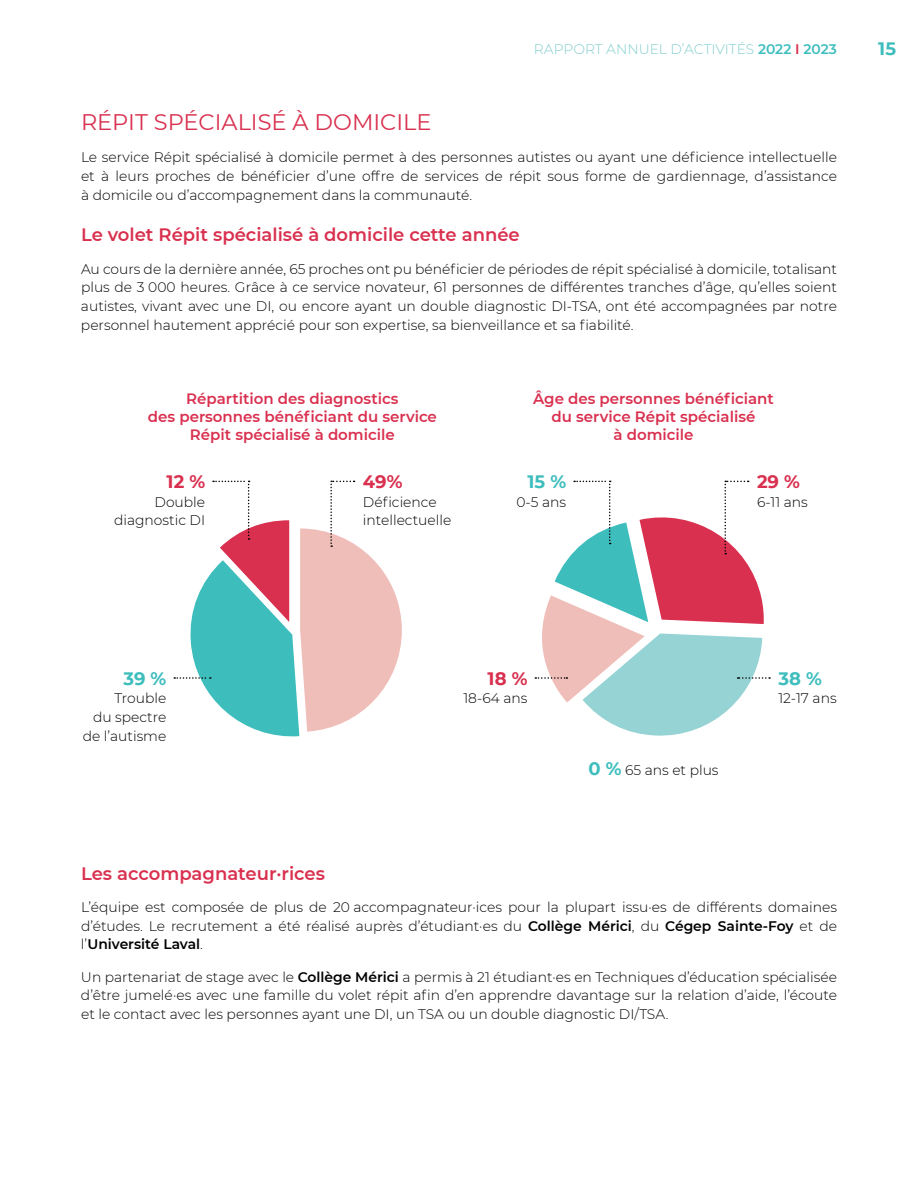
<style>
.page{position:relative;width:918px;height:1188px;background:#fff}
.page>*{position:absolute;margin:0;border:0;box-sizing:border-box;transform-origin:0 0}
.t1{font:22.5px "Montserrat";color:#d9304f}
.t2{font:600 18px "Montserrat";color:#d9304f}
.t3{font:700 18px "Montserrat";color:#d9304f}
.t4{font:700 18px "Montserrat";color:#3ebdbd}
.t5{font:600 15px/18px "Montserrat";color:#d9304f;text-align:center}
.t6{font:300 13.8px/18.8px "Montserrat";color:#000;text-align:justify}
.t7{font:300 13.8px "Montserrat";color:#83cece}
.s1{font-weight:600;color:#3ebdbd}
.s2{font-weight:600;color:#d9304f}
.s3{font-weight:700;font-size:18px;color:#3ebdbd}
.s4{font-weight:600}
</style>
<div class="page">
<svg style="left:174px;top:481px;width:228px;height:256px"></svg>
<svg style="left:535px;top:481px;width:235px;height:255px"></svg>
<p class="t7" style="left:534px;top:40px;width:305px">Rapport annuel d’activités <span class="s1">2022</span> <span class="s2">I</span> <span class="s1">2023</span></p>
<h2 class="t4" style="left:878px;top:36px;width:19px">15</h2>
<h1 class="t1" style="left:81px;top:106px;width:352px">RÉPIT SPÉCIALISÉ À DOMICILE</h1>
<p class="t6" style="left:81px;top:147px;width:758px">Le service Répit spécialisé à domicile permet à des personnes autistes ou ayant une déficience intellectuelle et à leurs proches de bénéficier d’une offre de services de répit sous forme de gardiennage, d’assistance à domicile ou d’accompagnement dans la communauté.</p>
<h2 class="t2" style="left:81px;top:222px;width:440px">Le volet Répit spécialisé à domicile cette année</h2>
<p class="t6" style="left:81px;top:259px;width:758px">Au cours de la dernière année, 65 proches ont pu bénéficier de périodes de répit spécialisé à domicile, totalisant plus de 3 000 heures. Grâce à ce service novateur, 61 personnes de différentes tranches d’âge, qu’elles soient autistes, vivant avec une DI , ou encore ayant un double diagnostic DI -TSA</p>
<p class="t6" style="left:81px;top:296px;width:758px;text-indent:517px">, ont été accompagnées par notre personnel hautement apprécié pour son expertise, sa bienveillance et sa fiabilité.</p>
<p class="t5" style="left:148px;top:389px;width:291px">Répartition des diagnostics<br>des personnes bénéficiant du service<br>Répit spécialisé à domicile</p>
<h2 class="t3" style="left:167px;top:469px;width:40px">12 %</h2>
<p class="t6" style="left:114px;top:492px;width:93px;text-indent:40px">Double diagnostic DI</p>
<h2 class="t3" style="left:363px;top:469px;width:41px">49%</h2>
<p class="t6" style="left:363px;top:492px;width:90px">Déficience intellectuelle</p>
<p class="t5" style="left:533px;top:389px;width:242px">Âge des personnes bénéficiant du service Répit spécialisé<br>à domicile</p>
<h2 class="t4" style="left:528px;top:469px;width:40px">15 %</h2>
<p class="t6" style="left:516px;top:492px;width:51px">0-5 ans</p>
<h2 class="t3" style="left:757px;top:469px;width:44px">29 %</h2>
<p class="t6" style="left:757px;top:492px;width:52px">6-11 ans</p>
<h2 class="t4" style="left:123px;top:665px;width:45px">39 %</h2>
<p class="t6" style="left:83px;top:689px;width:85px;text-align:right">Trouble<br>du spectre de l’autisme</p>
<h2 class="t3" style="left:488px;top:665px;width:41px">18 %</h2>
<p class="t6" style="left:463px;top:689px;width:66px">18-64 ans</p>
<p class="t6" style="left:588px;top:761px;width:132px"><span class="s3">0 %</span> 65 ans et plus</p>
<h2 class="t4" style="left:778px;top:665px;width:45px">38 %</h2>
<p class="t6" style="left:778px;top:689px;width:60px">12-17 ans</p>
<h2 class="t2" style="left:81px;top:860px;width:246px">Les accompagnateur·rices</h2>
<p class="t6" style="left:81px;top:897px;width:758px">L’équipe est composée de plus de 20 accompagnateur·ices pour la plupart issu·es de différents domaines d’études. Le recrutement a été réalisé auprès d’étudiant·es du <span class="s4">Collège Mérici</span>, du <span class="s4">Cégep Sainte-Foy</span> et de l’<span class="s4">U niversité Laval</span>.</p>
<p class="t6" style="left:81px;top:967px;width:758px">U n partenariat de stage avec le <span class="s4">Collège Mérici</span> a permis à 21 étudiant·es en Techniques d’éducation spécialisée d’être jumelé·es avec une famille du volet répit afin d’en apprendre davantage sur la relation d’aide, l’écoute et le contact avec les personnes ayant une DI , un TSA</p>
<p class="t6" style="left:448px;top:1004px;width:202px">ou un double diagnostic DI/TSA</p>
<p class="t6" style="left:666px;top:1004px;width:4px">.</p>
</div>
